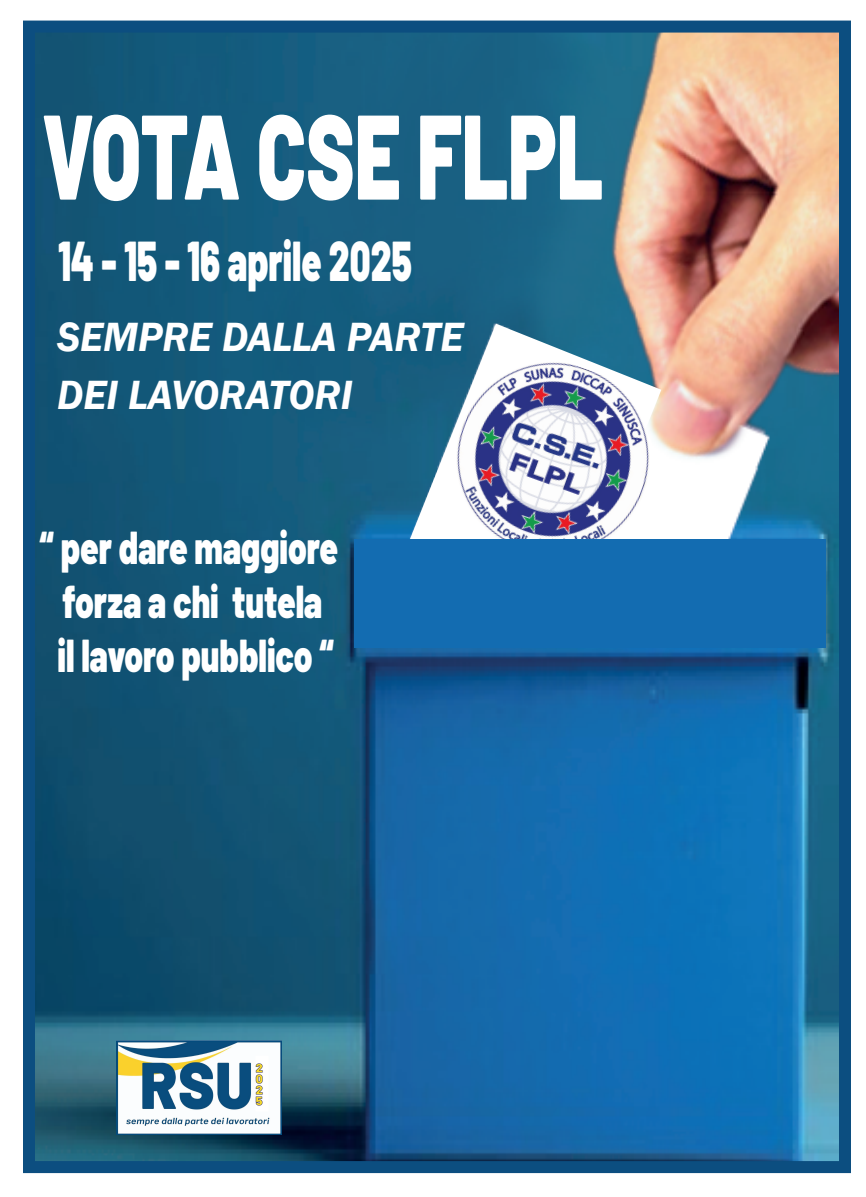
<style>
.page{position:relative;width:866px;height:1197px;background:#fff}
.page>*{position:absolute;margin:0;border:0;box-sizing:border-box;transform-origin:0 0}
.t1{font:900 120px "Barlow";color:#fff;scale:.67 1}
.t2{font:900 56px "Barlow";color:#fff;scale:.65 1}
.t3{font:900 46px/54px "Barlow";color:#fff;text-align:center;scale:.73 1}
.t4{font:italic 600 42px/58px "Franklin Gothic";color:#fff;scale:.96 1}
</style>
<div class="page">
<img style="left:36px;top:34px;width:802px;height:1126px">
<img style="left:116px;top:1040px;width:165px;height:94px">
<div style="left:23px;top:21px;width:828px;height:1152px;border:12px solid #0c4e80"></div>
<svg style="left:661px;top:352px;width:7px;height:188px"></svg>
<svg style="left:409px;top:324px;width:252px;height:216px"></svg>
<img style="left:456px;top:362px;width:194px;height:178px">
<div style="left:354px;top:540px;width:472px;height:108px;background:#136cb1"></div>
<h1 class="t1" style="left:42px;top:66px;width:839px">VOTA CSE FLPL</h1>
<p class="t2" style="left:58px;top:219px;width:546px">14 - 15 - 16 aprile 2025</p>
<p class="t4" style="left:57px;top:308px;width:425px">SEMPRE DALLA PARTE<br>DEI LAVORATORI</p>
<p class="t3" style="left:40px;top:517px;width:410px">“ per dare maggiore forza a chi tutela<br>il lavoro pubblico “</p>
</div>
